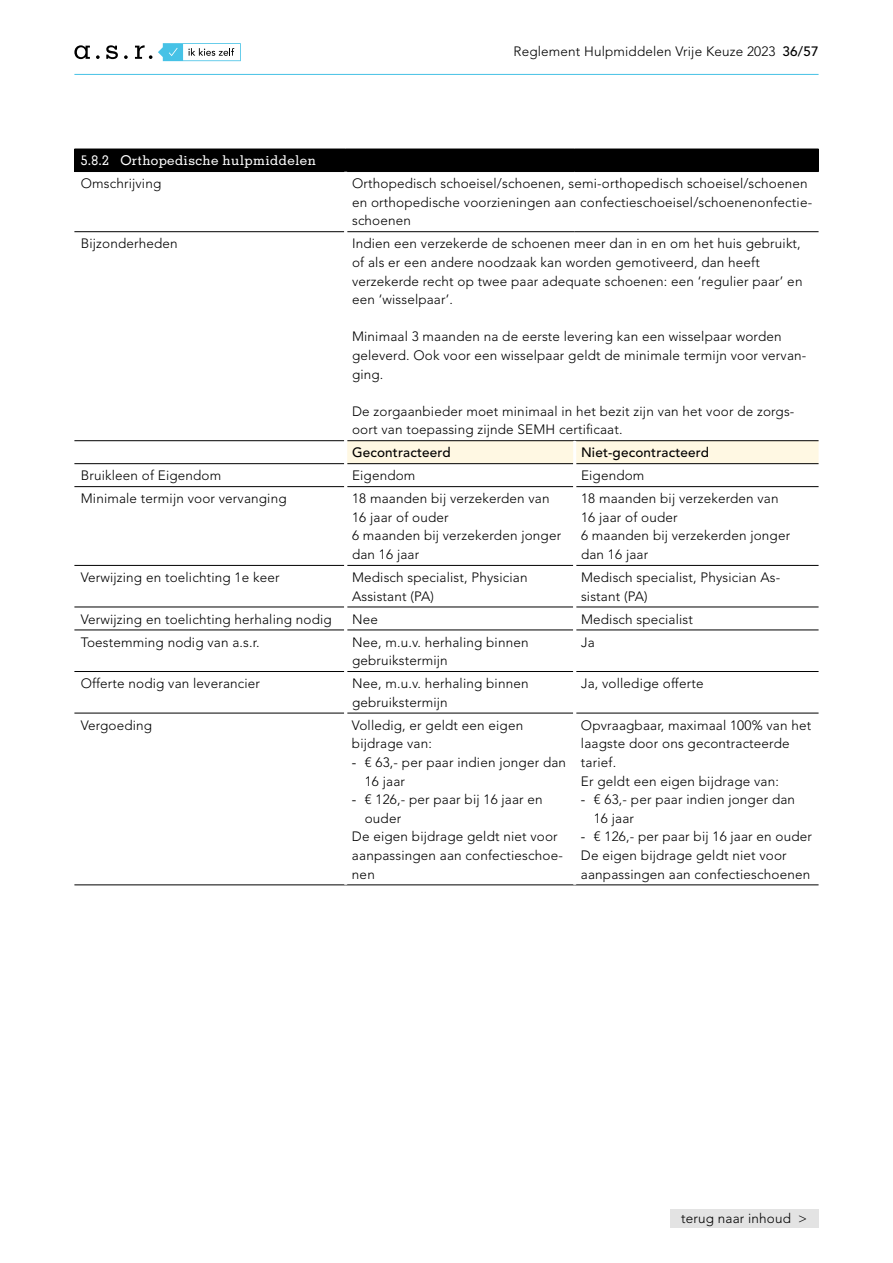
<style>
.page{position:relative;width:893px;height:1263px;background:#fff}
.page>*{position:absolute;margin:0;border:0;box-sizing:border-box;transform-origin:0 0}
.t1{font:300 13.5px/18.6px "Avenir LT Std";letter-spacing:.01em;color:#000}
.t2{font:500 13.5px "Avenir LT Std";letter-spacing:.01em;color:#000}
.t3{font:500 13.5px "Memphis LT Std";letter-spacing:.025em;color:#fff}
.s1{font-weight:500}
.s2{font-weight:400}
</style>
<div class="page">
<div style="left:670px;top:1209px;width:149px;height:19px;background:#e3e3e3"></div>
<div style="left:74px;top:149px;width:745px;height:23px;background:#000"></div>
<svg style="left:347px;top:232px;width:472px;height:398px"></svg>
<div style="left:347px;top:441px;width:472px;height:22px;background:#fff8e3"></div>
<hr style="left:74px;top:231px;width:270px;height:1px;background:#000">
<hr style="left:347px;top:231px;width:228px;height:1px;background:#000">
<hr style="left:575px;top:231px;width:244px;height:1px;background:#000">
<hr style="left:74px;top:440px;width:270px;height:1px;background:#000">
<hr style="left:347px;top:440px;width:228px;height:1px;background:#000">
<hr style="left:575px;top:440px;width:244px;height:1px;background:#000">
<hr style="left:74px;top:463px;width:270px;height:1px;background:#000">
<hr style="left:347px;top:463px;width:226px;height:1px;background:#000">
<hr style="left:576px;top:463px;width:243px;height:1px;background:#000">
<hr style="left:74px;top:486px;width:270px;height:1px;background:#000">
<hr style="left:347px;top:486px;width:226px;height:1px;background:#000">
<hr style="left:576px;top:486px;width:243px;height:1px;background:#000">
<hr style="left:74px;top:565px;width:270px;height:1px;background:#000">
<hr style="left:347px;top:565px;width:226px;height:1px;background:#000">
<hr style="left:576px;top:565px;width:243px;height:1px;background:#000">
<hr style="left:74px;top:607px;width:270px;height:1px;background:#000">
<hr style="left:347px;top:607px;width:226px;height:1px;background:#000">
<hr style="left:576px;top:607px;width:243px;height:1px;background:#000">
<hr style="left:74px;top:630px;width:270px;height:1px;background:#000">
<hr style="left:347px;top:630px;width:226px;height:1px;background:#000">
<hr style="left:576px;top:630px;width:243px;height:1px;background:#000">
<hr style="left:74px;top:671px;width:270px;height:1px;background:#000">
<hr style="left:347px;top:671px;width:226px;height:1px;background:#000">
<hr style="left:576px;top:671px;width:243px;height:1px;background:#000">
<hr style="left:74px;top:713px;width:270px;height:1px;background:#000">
<hr style="left:347px;top:713px;width:226px;height:1px;background:#000">
<hr style="left:576px;top:713px;width:243px;height:1px;background:#000">
<hr style="left:74px;top:885px;width:272px;height:1px;background:#000">
<hr style="left:346px;top:885px;width:229px;height:1px;background:#000">
<hr style="left:575px;top:885px;width:244px;height:1px;background:#000">
<hr style="left:573px;top:441px;width:3px;height:23px;background:#fff">
<hr style="left:573px;top:464px;width:3px;height:23px;background:#fff">
<hr style="left:573px;top:487px;width:3px;height:78px;background:#fff">
<hr style="left:573px;top:565px;width:3px;height:42px;background:#fff">
<hr style="left:573px;top:607px;width:3px;height:23px;background:#fff">
<hr style="left:74px;top:74px;width:745px;height:1px;background:#46c2e6">
<svg style="left:106px;top:45px;width:12px;height:14px"></svg>
<svg style="left:74px;top:45px;width:16px;height:14px"></svg>
<svg style="left:96px;top:55px;width:4px;height:4px"></svg>
<svg style="left:124px;top:55px;width:4px;height:4px"></svg>
<svg style="left:135px;top:45px;width:17px;height:14px"></svg>
<svg style="left:158px;top:43px;width:83px;height:18px"></svg>
<p class="t1" style="left:513px;top:42px;width:307px">Reglement Hulpmiddelen Vrije Keuze 2023 <span class="s1">36/57</span></p>
<p class="t3" style="left:81px;top:152px;width:237px">5.8.2 Orthopedische hulpmiddelen</p>
<p class="t1" style="left:81px;top:174px;width:82px">Omschrijving</p>
<p class="t1" style="left:352px;top:174px;width:462px">Orthopedisch schoeisel/schoenen, semi-orthopedisch schoeisel/schoenen en orthopedische voorzieningen aan confectieschoeisel/schoenenonfectie&shy;schoenen</p>
<p class="t1" style="left:81px;top:234px;width:98px">Bijzonderheden</p>
<p class="t1" style="left:352px;top:234px;width:452px">Indien een verzekerde de schoenen meer dan in en om het huis gebruikt, of als er een andere noodzaak kan worden gemotiveerd, dan heeft verzekerde recht op twee paar adequate schoenen: een ‘regulier paar’ en een ‘wisselpaar’.</p>
<p class="t1" style="left:352px;top:327px;width:456px">Minimaal 3 maanden na de eerste levering kan een wisselpaar worden geleverd. Ook voor een wisselpaar geldt de minimale termijn voor vervan&shy;ging.</p>
<p class="t1" style="left:352px;top:402px;width:444px">De zorgaanbieder moet minimaal in het bezit zijn van het voor de zorgs&shy;oort van toepassing zijnde SEMH certificaat.</p>
<p class="t2" style="left:352px;top:445px;width:100px">Gecontracteerd</p>
<p class="t2" style="left:581px;top:445px;width:129px">Niet-gecontracteerd</p>
<p class="t1" style="left:81px;top:466px;width:142px">Bruikleen of Eigendom</p>
<p class="t1" style="left:352px;top:466px;width:65px">Eigendom</p>
<p class="t1" style="left:581px;top:466px;width:65px">Eigendom</p>
<p class="t1" style="left:81px;top:489px;width:207px">Minimale termijn voor vervanging</p>
<p class="t1" style="left:352px;top:489px;width:211px">18 maanden bij verzekerden van<br>16 jaar of ouder<br>6 maanden bij verzekerden jonger dan 16 jaar</p>
<p class="t1" style="left:581px;top:489px;width:211px">18 maanden bij verzekerden van<br>16 jaar of ouder<br>6 maanden bij verzekerden jonger dan 16 jaar</p>
<p class="t1" style="left:81px;top:568px;width:200px">Verwijzing en toelichting 1e keer</p>
<p class="t1" style="left:352px;top:568px;width:177px">Medisch specialist, Physician<br>Assistant (PA)</p>
<p class="t1" style="left:581px;top:568px;width:201px">Medisch specialist, Physician As&shy;sistant (PA)</p>
<p class="t1" style="left:81px;top:610px;width:253px">Verwijzing en toelichting herhaling nodig</p>
<p class="t1" style="left:352px;top:610px;width:27px">Nee</p>
<p class="t1" style="left:581px;top:610px;width:113px">Medisch specialist</p>
<p class="t1" style="left:81px;top:633px;width:180px">Toestemming nodig van a.s.r.</p>
<p class="t1" style="left:352px;top:633px;width:178px">Nee, m.u.v. herhaling binnen gebruikstermijn</p>
<p class="t1" style="left:581px;top:633px;width:15px">Ja</p>
<p class="t1" style="left:81px;top:674px;width:181px">Offerte nodig van leverancier</p>
<p class="t1" style="left:352px;top:674px;width:178px">Nee, m.u.v. herhaling binnen gebruikstermijn</p>
<p class="t1" style="left:581px;top:674px;width:124px">Ja, volledige offerte</p>
<p class="t1" style="left:81px;top:716px;width:73px">Vergoeding</p>
<p class="t1" style="left:352px;top:716px;width:173px">Volledig, er geldt een eigen bijdrage van:</p>
<p class="t1" style="left:365px;top:753px;width:203px;text-indent:-13px"><span class="s2">-</span> € 63,- per paar indien jonger dan<br>16 jaar</p>
<p class="t1" style="left:352px;top:790px;width:192px"><span class="s2">-</span> € 126,- per paar bij 16 jaar en</p>
<p class="t1" style="left:365px;top:809px;width:38px">ouder</p>
<p class="t1" style="left:352px;top:827px;width:207px">De eigen bijdrage geldt niet voor</p>
<p class="t1" style="left:352px;top:846px;width:212px">aanpassingen aan confectieschoe-</p>
<p class="t1" style="left:352px;top:865px;width:24px">nen</p>
<p class="t1" style="left:581px;top:716px;width:232px">Opvraagbaar, maximaal 100% van het laagste door ons gecontracteerde tarief.<br>Er geldt een eigen bijdrage van:</p>
<p class="t1" style="left:594px;top:790px;width:203px;text-indent:-13px"><span class="s2">-</span> € 63,- per paar indien jonger dan<br>16 jaar</p>
<p class="t1" style="left:581px;top:827px;width:233px"><span class="s2">-</span> € 126,- per paar bij 16 jaar en ouder<br>De eigen bijdrage geldt niet voor aanpassingen aan confectieschoenen</p>
<p class="t1" style="left:681px;top:1209px;width:127px">terug naar inhoud &gt;</p>
</div>
